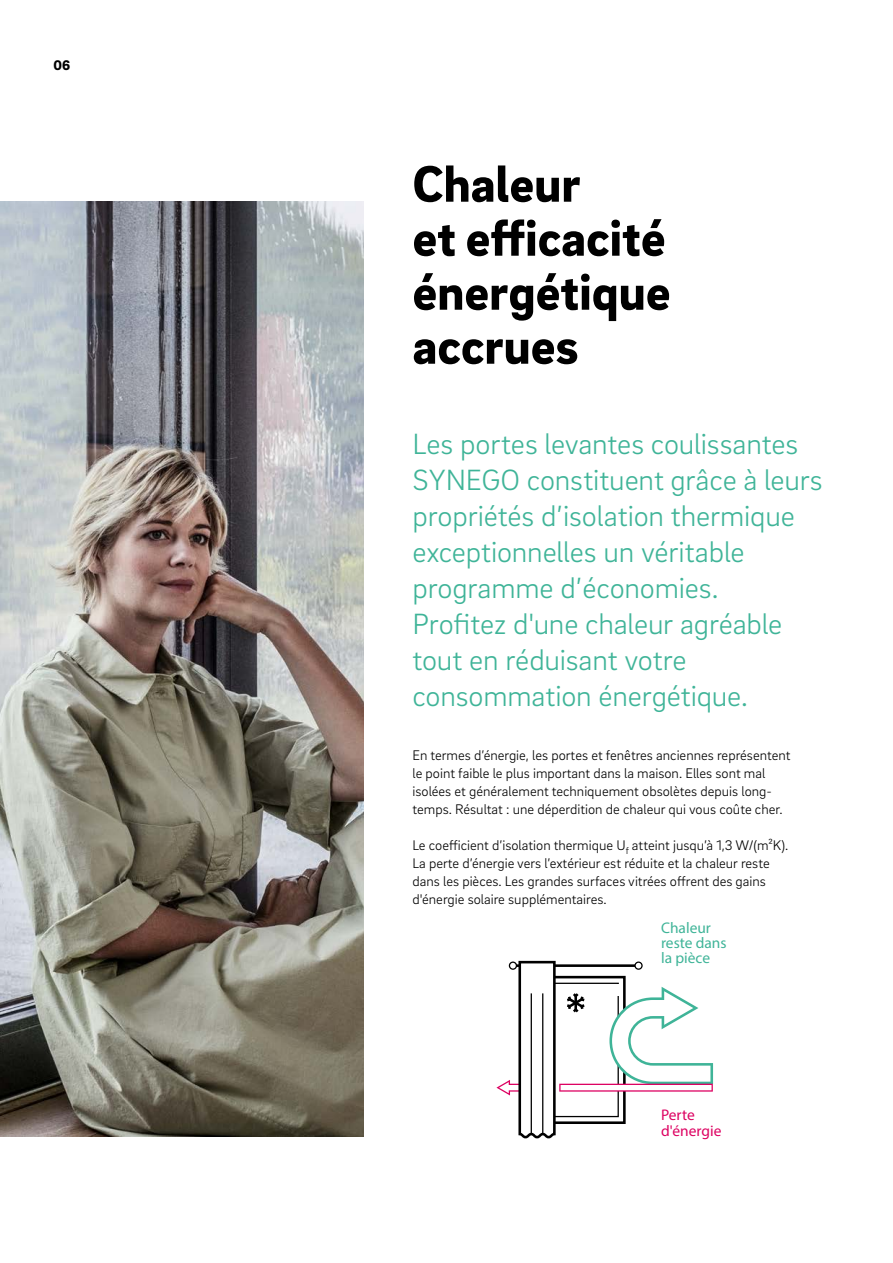
<style>
.page{position:relative;width:893px;height:1263px;background:#fff}
.page>*{position:absolute;margin:0;border:0;box-sizing:border-box;transform-origin:0 0}
._01__Headline_-_35pt{font:900 52.5px/54px "Brix Sans";color:#000}
._11__Highlighter_-_2{font:300 30px/36px "Brix Sans";letter-spacing:-.005em;color:#3fb498}
.t1{font:15.45px/15.5px "Brix Sans";color:#3fb498}
.t2{font:15.45px/15.5px "Brix Sans";color:#dd0061}
._14__Body_subline{font:300 14.25px/18px "Brix Sans";color:#000}
._16__Body_text_-_9_5{font:300 14.25px/18px "Brix Sans";color:#000}
.MP__Page_numbers_-_9{font:900 14.25px "Brix Sans";color:#000}
</style>
<div class="page">
<img style="left:0;top:202px;width:364px;height:935px">
<svg style="left:496px;top:960px;width:217px;height:179px"></svg>
<p class="MP__Page_numbers_-_9" style="left:53px;top:56px;width:18px">06</p>
<p class="_01__Headline_-_35pt" style="left:412px;top:154px;width:260px">Chaleur<br>et efficacité énergétique accrues</p>
<p class="_11__Highlighter_-_2" style="left:412px;top:424px;width:412px">Les portes levantes coulissantes<br>SYNEGO constituent grâce à leurs propriétés d’isolation thermique exceptionnelles un véritable programme d’économies.<br>Profitez d'une chaleur agréable tout en réduisant votre consommation énergétique.</p>
<p class="_14__Body_subline" style="left:412px;top:745px;width:380px">En termes d’énergie, les portes et fenêtres anciennes représentent le point faible le plus important dans la maison. Elles sont mal isolées et généralement techniquement obsolètes depuis long&shy;temps. Résultat : une déperdition de chaleur qui vous coûte cher.</p>
<p class="_16__Body_text_-_9_5" style="left:412px;top:835px;width:377px">Le coefficient d’isolation thermique U<sub>f</sub> atteint jusqu’à 1,3 W/(m²K).<br>La perte d’énergie vers l’extérieur est réduite et la chaleur reste dans les pièces. Les grandes surfaces vitrées offrent des gains d'énergie solaire supplémentaires.</p>
<p class="t1" style="left:661px;top:919px;width:67px">Chaleur reste dans la pièce</p>
<p class="t2" style="left:661px;top:1107px;width:62px">Perte d'énergie</p>
</div>
